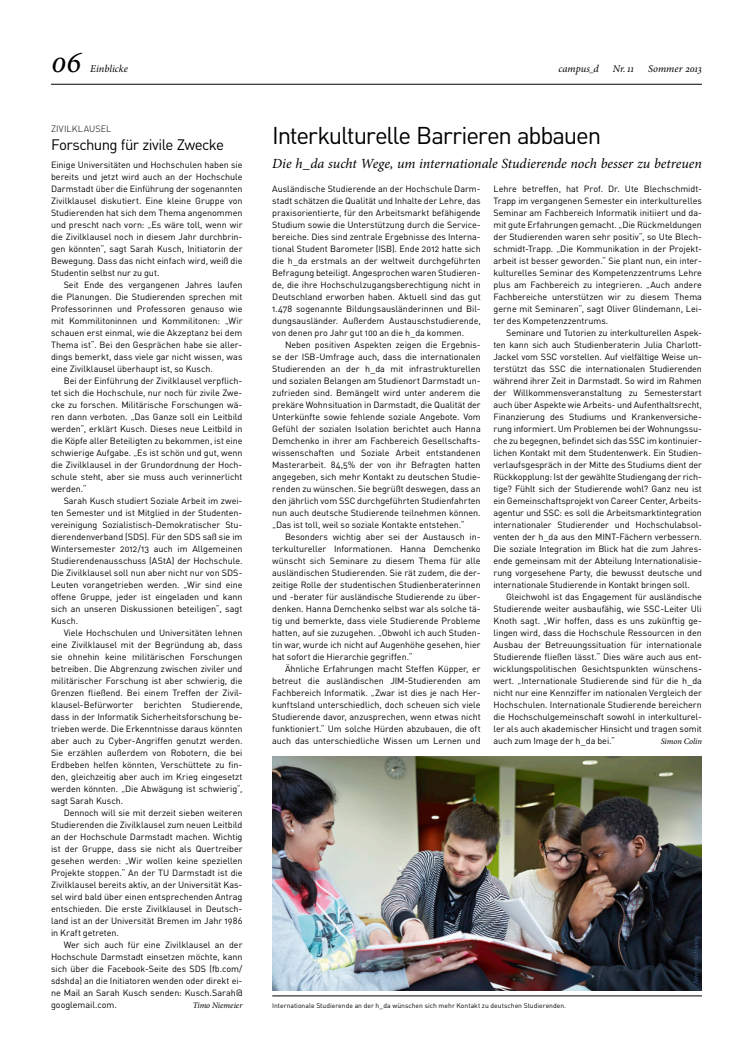
<style>
.page{position:relative;width:736px;height:1063px;background:#fff}
.page>*{position:absolute;margin:0;border:0;box-sizing:border-box;transform-origin:0 0}
.t1{font:italic 32px "Minion Pro";color:#000}
.t2{font:24px "DINOT";letter-spacing:-.05em;color:#000}
.t3{font:15px "DINOT";letter-spacing:-.04em;color:#000}
.t4{font:italic 14px "Minion Pro";color:#000}
.t5{font:italic 10.4px "Minion Pro";color:#000}
.t6{font:9px/12px "DINOT";letter-spacing:-.005em;color:#000;text-align:justify}
.t7{font:300 9px "DINOT";letter-spacing:.015em;color:#000}
.t8{font:italic 8.5px "Minion Pro";letter-spacing:-.01em;color:#000}
.t9{font:6.8px "DINOT";color:#000}
.t10{font:italic 6px "Minion Pro";letter-spacing:.015em;color:#45628a}
</style>
<div class="page">
<hr style="left:51px;top:84px;width:651px;height:1px;background:#000">
<img style="left:272px;top:756px;width:430px;height:234px">
<hr style="left:272px;top:996px;width:430px;height:1px;background:#000">
<h1 class="t1" style="left:51px;top:40px;width:32px">06</h1>
<p class="t5" style="left:90px;top:62px;width:39px">Einblicke</p>
<p class="t5" style="left:558px;top:62px;width:42px">campus d</p>
<p class="t5" style="left:613px;top:62px;width:23px">Nr.11</p>
<p class="t5" style="left:648px;top:62px;width:55px">Sommer 2013</p>
<p class="t7" style="left:51px;top:123px;width:62px">ZIVI LKLAUSEL</p>
<h3 class="t3" style="left:51px;top:134px;width:174px">Forschung für zivile Zwecke</h3>
<p class="t6" style="left:51px;top:158px;width:193px">Einige Universitäten und Hochschulen haben sie bereits und jetzt wird auch an der Hochschule Darmstadt über die Einführung der sogenannten Zivilklausel diskutiert. Eine kleine Gruppe von Studierenden hat sich dem Thema angenommen und prescht nach vorn: „Es wäre toll, wenn wir die Zivilklausel noch in diesem Jahr durchbrin&shy;gen könnten“, sagt Sarah Kusch, Initiatorin der Bewegung. Dass das nicht einfach wird, weiß die Studentin selbst nur zu gut.</p>
<p class="t6" style="left:51px;top:278px;width:193px;text-indent:13px">Seit Ende des vergangenen Jahres laufen die Planungen. Die Studierenden sprechen mit Professorinnen und Professoren genauso wie mit Kommilitoninnen und Kommilitonen: „Wir schauen erst einmal, wie die Akzeptanz bei dem Thema ist“. Bei den Gesprächen habe sie aller&shy;dings bemerkt, dass viele gar nicht wissen, was eine Zivilklausel überhaupt ist, so Kusch.</p>
<p class="t6" style="left:51px;top:374px;width:193px;text-indent:13px">Bei der Einführung der Zivilklausel verpflich&shy;tet sich die Hochschule, nur noch für zivile Zwe&shy;cke zu forschen. Militärische Forschungen wä&shy;ren dann verboten. „Das Ganze soll ein Leitbild werden“, erklärt Kusch. Dieses neue Leitbild in die Köpfe aller Beteiligten zu bekommen, ist eine schwierige Aufgabe. „Es ist schön und gut, wenn die Zivilklausel in der Grundordnung der Hoch&shy;schule steht, aber sie muss auch verinnerlicht werden.“</p>
<p class="t6" style="left:51px;top:494px;width:193px;text-indent:13px">Sarah Kusch studiert Soziale Arbeit im zwei&shy;ten Semester und ist Mitglied in der Studenten&shy;vereinigung Sozialistisch-Demokratischer Stu&shy;dierendenverband (SDS). Für den SDS saß sie im Wintersemester 2012/13 auch im Allgemeinen Studierendenausschuss (AStA) der Hochschule.<br>Die Zivilklausel soll nun aber nicht nur von SDS-Leuten vorangetrieben werden. „Wir sind eine offene Gruppe, jeder ist eingeladen und kann sich an unseren Diskussionen beteiligen“, sagt Kusch.</p>
<p class="t6" style="left:51px;top:626px;width:193px;text-indent:13px">Viele Hochschulen und Universitäten lehnen eine Zivilklausel mit der Begründung ab, dass sie ohnehin keine militärischen Forschungen betreiben. Die Abgrenzung zwischen ziviler und militärischer Forschung ist aber schwierig, die Grenzen fließend. Bei einem Treffen der Zivil&shy;klausel-Befürworter berichten Studierende, dass in der Informatik Sicherheitsforschung be&shy;trieben werde. Die Erkenntnisse daraus könnten aber auch zu Cyber-Angriffen genutzt werden.<br>Sie erzählen außerdem von Robotern, die bei Erdbeben helfen könnten, Verschüttete zu fin&shy;den, gleichzeitig aber auch im Krieg eingesetzt werden könnten. „Die Abwägung ist schwierig“, sagt Sarah Kusch.</p>
<p class="t6" style="left:51px;top:806px;width:193px;text-indent:13px">Dennoch will sie mit derzeit sieben weiteren Studierenden die Zivilklausel zum neuen Leitbild an der Hochschule Darmstadt machen. Wichtig ist der Gruppe, dass sie nicht als Quertreiber gesehen werden: „Wir wollen keine speziellen Projekte stoppen.“ An der TU Darmstadt ist die Zivilklausel bereits aktiv, an der Universität Kas&shy;sel wird bald über einen entsprechenden Antrag entschieden. Die erste Zivilklausel in Deutsch&shy;land ist an der Universität Bremen im Jahr 1986 in Kraft getreten.</p>
<p class="t6" style="left:51px;top:938px;width:193px;text-indent:13px">Wer sich auch für eine Zivilklausel an der Hochschule Darmstadt einsetzen möchte, kann sich über die Facebook-Seite des SDS (fb.com/ sdshda) an die Initiatoren wenden oder direkt ei&shy;ne Mail an Sarah Kusch senden: Kusch.Sarah@ googlemail.com.</p>
<p class="t8" style="left:193px;top:999px;width:51px">Timo Niemeier</p>
<h2 class="t2" style="left:272px;top:119px;width:330px">Interkulturelle Barrieren abbauen</h2>
<h3 class="t4" style="left:272px;top:154px;width:431px">Die h_da sucht Wege, um internationale Studierende noch besser zu betreuen</h3>
<p class="t6" style="left:272px;top:182px;width:210px">Ausländische Studierende an der Hochschule Darm&shy;stadt schätzen die Qualität und Inhalte der Lehre, das praxisorientierte, für den Arbeitsmarkt befähigende Studium sowie die Unterstützung durch die Service&shy;bereiche. Dies sind zentrale Ergebnisse des Interna&shy;tional Student Barometer (ISB). Ende 2012 hatte sich die h_da erstmals an der weltweit durchgeführten Befragung beteiligt. Angesprochen waren Studieren&shy;de, die ihre Hochschulzugangsberechtigung nicht in Deutschland erworben haben. Aktuell sind das gut 1.478 sogenannte Bildungsausländerinnen und Bil&shy;dungsausländer. Außerdem Austauschstudierende, von denen pro Jahr gut 100 an die h_da kommen.</p>
<p class="t6" style="left:272px;top:338px;width:210px;text-indent:13px">Neben positiven Aspekten zeigen die Ergebnis&shy;se der ISB-Umfrage auch, dass die internationalen Studierenden an der h_da mit infrastrukturellen und sozialen Belangen am Studienort Darmstadt un&shy;zufrieden sind. Bemängelt wird unter anderem die prekäre Wohnsituation in Darmstadt, die Qualität der Unterkünfte sowie fehlende soziale Angebote. Vom Gefühl der sozialen Isolation berichtet auch Hanna Demchenko in ihrer am Fachbereich Gesellschafts&shy;wissenschaften und Soziale Arbeit entstandenen Masterarbeit. 84,5% der von ihr Befragten hatten angegeben, sich mehr Kontakt zu deutschen Studie&shy;renden zu wünschen. Sie begrüßt deswegen, dass an den jährlich vom SSC durchgeführten Studienfahrten nun auch deutsche Studierende teilnehmen können. „Das ist toll, weil so soziale Kontakte entstehen.“</p>
<p class="t6" style="left:272px;top:530px;width:210px;text-indent:13px">Besonders wichtig aber sei der Austausch in&shy;terkultureller Informationen. Hanna Demchenko wünscht sich Seminare zu diesem Thema für alle ausländischen Studierenden. Sie rät zudem, die der&shy;zeitige Rolle der studentischen Studienberaterinnen und -berater für ausländische Studierende zu über&shy;denken. Hanna Demchenko selbst war als solche tä&shy;tig und bemerkte, dass viele Studierende Probleme hatten, auf sie zuzugehen. „Obwohl ich auch Studen&shy;tin war, wurde ich nicht auf Augenhöhe gesehen, hier hat sofort die Hierarchie gegriffen.“</p>
<p class="t6" style="left:272px;top:662px;width:210px;text-indent:13px">Ähnliche Erfahrungen macht Steffen Küpper, er betreut die ausländischen JIM-Studierenden am Fachbereich Informatik. „Zwar ist dies je nach Her&shy;kunftsland unterschiedlich, doch scheuen sich viele Studierende davor, anzusprechen, wenn etwas nicht funktioniert.“ Um solche Hürden abzubauen, die oft auch das unterschiedliche Wissen um Lernen und</p>
<p class="t6" style="left:493px;top:182px;width:210px">Lehre betreffen, hat Prof. Dr. Ute Blechschmidt-Trapp im vergangenen Semester ein interkulturelles Seminar am Fachbereich Informatik initiiert und da&shy;mit gute Erfahrungen gemacht. „Die Rückmeldungen der Studierenden waren sehr positiv“, so Ute Blech&shy;schmidt-Trapp. „Die Kommunikation in der Projekt&shy;arbeit ist besser geworden.“ Sie plant nun, ein inter&shy;kulturelles Seminar des Kompetenzzentrums Lehre plus am Fachbereich zu integrieren. „Auch andere Fachbereiche unterstützen wir zu diesem Thema gerne mit Seminaren“, sagt Oliver Glindemann, Lei&shy;ter des Kompetenzzentrums.</p>
<p class="t6" style="left:493px;top:326px;width:210px;text-indent:13px">Seminare und Tutorien zu interkulturellen Aspek&shy;ten kann sich auch Studienberaterin Julia Charlott-Jackel vom SSC vorstellen. Auf vielfältige Weise un&shy;terstützt das SSC die internationalen Studierenden während ihrer Zeit in Darmstadt. So wird im Rahmen der Willkommensveranstaltung zu Semesterstart auch über Aspekte wie Arbeits- und Aufenthaltsrecht, Finanzierung des Studiums und Krankenversiche&shy;rung informiert. Um Problemen bei der Wohnungssu&shy;che zu begegnen, befindet sich das SSC im kontinuier&shy;lichen Kontakt mit dem Studentenwerk. Ein Studien&shy;verlaufsgespräch in der Mitte des Studiums dient der Rückkopplung: Ist der gewählte Studiengang der rich&shy;tige? Fühlt sich der Studierende wohl? Ganz neu ist ein Gemeinschaftsprojekt von Career Center, Arbeits&shy;agentur und SSC: es soll die Arbeitsmarktintegration internationaler Studierender und Hochschulabsol&shy;venten der h_da aus den MINT-Fächern verbessern.<br>Die soziale Integration im Blick hat die zum Jahres&shy;ende gemeinsam mit der Abteilung Internationalisie&shy;rung vorgesehene Party, die bewusst deutsche und internationale Studierende in Kontakt bringen soll.</p>
<p class="t6" style="left:493px;top:590px;width:210px;text-indent:13px">Gleichwohl ist das Engagement für ausländische Studierende weiter ausbaufähig, wie SSC-Leiter Uli Knoth sagt. „Wir hoffen, dass es uns zukünftig ge&shy;lingen wird, dass die Hochschule Ressourcen in den Ausbau der Betreuungssituation für internationale Studierende fließen lässt.“ Dies wäre auch aus ent&shy;wicklungspolitischen Gesichtspunkten wünschens&shy;wert. „Internationale Studierende sind für die h_da nicht nur eine Kennziffer im nationalen Vergleich der Hochschulen. Internationale Studierende bereichern die Hochschulgemeinschaft sowohl in interkulturel&shy;ler als auch akademischer Hinsicht und tragen somit auch zum Image der h_da bei.“</p>
<p class="t8" style="left:660px;top:735px;width:43px">Simon Colin</p>
<p class="t10" style="left:691px;top:984px;width:51px;rotate:-90deg">Foto: Britta Hüning</p>
<p class="t9" style="left:272px;top:1001px;width:295px">Internationale Studierende an der h_da wünschen sich mehr Kontakt zu deutschen Studierenden.</p>
</div>
